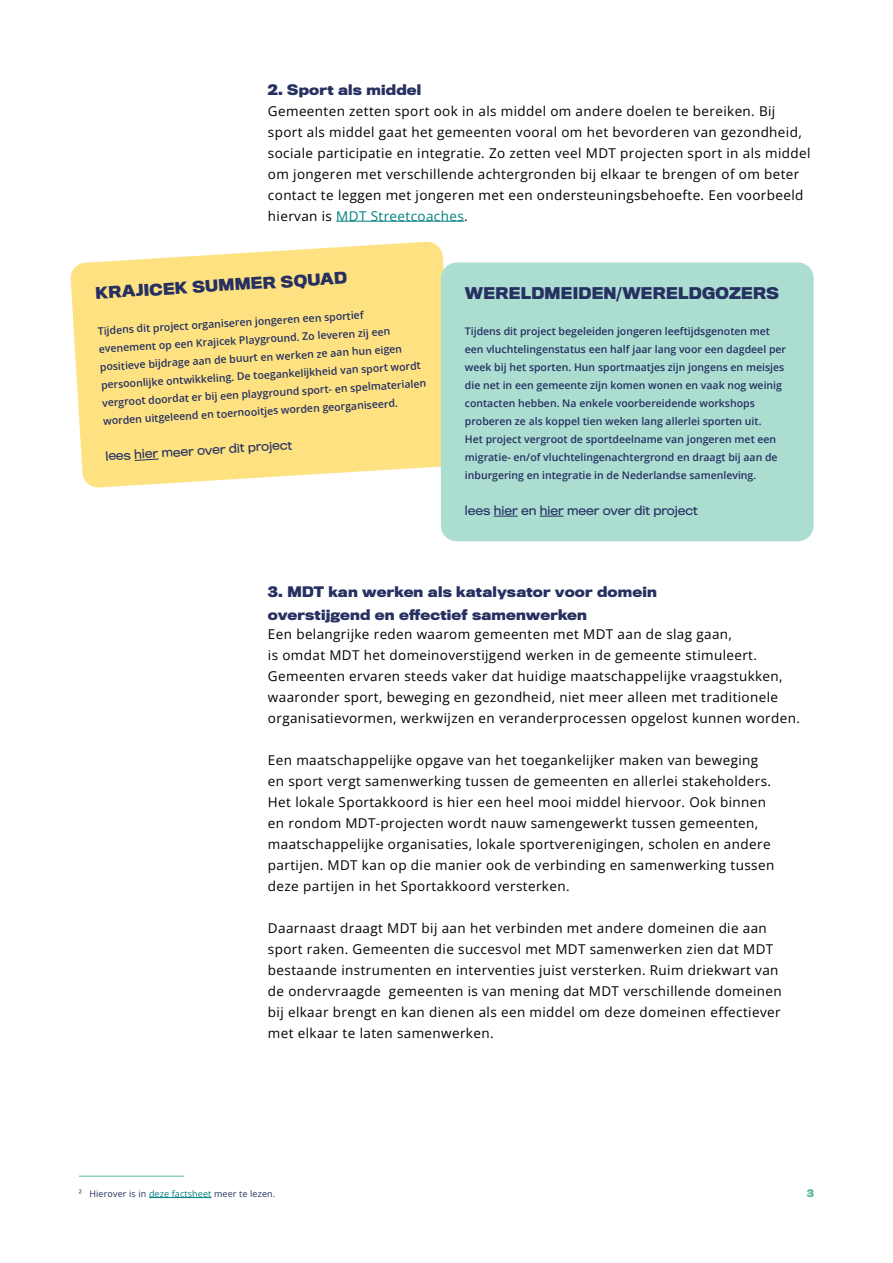
<style>
.page{position:relative;width:893px;height:1263px;background:#fff}
.page>*{position:absolute;margin:0;border:0;box-sizing:border-box;transform-origin:0 0}
.t1{font:700 15px "Titling Gothic FB";letter-spacing:.02em;color:#263061}
.t2{font:13.5px/21px "Open Sans";letter-spacing:.03em;color:#000}
.t3{font:700 13.5px/22.5px "Titling Gothic FB";letter-spacing:.015em;color:#263061}
.t4{font:12px "Titling Gothic FB";color:#263061}
.t5{font:600 10.5px/18px "Open Sans";color:#263061}
.t6{font:700 9.75px "Titling Gothic FB";color:#59baa3}
.t7{font:9px "Open Sans";letter-spacing:.015em;color:#263061}
.s1{color:#007f7f}
</style>
<div class="page">
<svg style="left:70px;top:241px;width:385px;height:247px;background:#fee58f"></svg>
<svg style="left:134px;top:459px;width:25px;height:2px"></svg>
<hr style="left:336px;top:221px;width:128px;height:1px;background:#007f7f">
<div style="left:441px;top:263px;width:373px;height:278px;background:#acddd1;border-radius:16px"></div>
<svg style="left:494px;top:516px;width:24px;height:1px"></svg>
<svg style="left:540px;top:516px;width:24px;height:1px"></svg>
<hr style="left:149px;top:1197px;width:63px;height:1px;background:#007f7f">
<hr style="left:79px;top:1176px;width:105px;height:1px;background:#59baa3">
<p class="t3" style="left:268px;top:78px;width:155px">2. Sport als middel</p>
<p class="t2" style="left:268px;top:100px;width:544px">Gemeenten zetten sport ook in als middel om andere doelen te bereiken. Bij sport als middel gaat het gemeenten vooral om het bevorderen van gezondheid, sociale participatie en integratie. Zo zetten veel MDT projecten sport in als middel om jongeren met verschillende achtergronden bij elkaar te brengen of om beter contact te leggen met jongeren met een ondersteuningsbehoefte. Een voorbeeld hiervan is <span class="s1">MDT Streetcoaches</span>.</p>
<p class="t1" style="left:95px;top:285px;width:253px;rotate:-4deg">KRAJICEK SUMMER SQUAD</p>
<p class="t5" style="left:97px;top:321px;width:327px;rotate:-3deg">Tijdens dit project organiseren jongeren een sportief evenement op een Krajicek Playground. Zo leveren zij een positieve bijdrage aan de buurt en werken ze aan hun eigen persoonlijke ontwikkeling. De toegankelijkheid van sport wordt vergroot doordat er bij een playground sport- en spelmaterialen worden uitgeleend en toernooitjes worden georganiseerd.</p>
<p class="t4" style="left:105px;top:450px;width:188px;rotate:-4deg">lees hier meer over dit project</p>
<p class="t1" style="left:465px;top:283px;width:316px">WERELDMEIDEN/WERELDGOZERS</p>
<p class="t5" style="left:465px;top:321px;width:323px">Tijdens dit project begeleiden jongeren leeftijdsgenoten met een vluchtelingenstatus een half jaar lang voor een dagdeel per week bij het sporten. Hun sportmaatjes zijn jongens en meisjes die net in een gemeente zijn komen wonen en vaak nog weinig contacten hebben. Na enkele voorbereidende workshops proberen ze als koppel tien weken lang allerlei sporten uit.<br>Het project vergroot de sportdeelname van jongeren met een migratie- en/of vluchtelingenachtergrond en draagt bij aan de inburgering en integratie in de Nederlandse samenleving.</p>
<p class="t4" style="left:465px;top:503px;width:234px">lees hier en hier meer over dit project</p>
<p class="t3" style="left:268px;top:580px;width:390px">3. MDT kan werken als katalysator voor domein overstijgend en effectief samenwerken</p>
<p class="t2" style="left:268px;top:623px;width:533px">Een belangrijke reden waarom gemeenten met MDT aan de slag gaan,<br>is omdat MDT het domeinoverstijgend werken in de gemeente stimuleert.<br>Gemeenten ervaren steeds vaker dat huidige maatschappelijke vraagstukken, waaronder sport, beweging en gezondheid, niet meer alleen met traditionele organisatievormen, werkwijzen en veranderprocessen opgelost kunnen worden.</p>
<p class="t2" style="left:268px;top:749px;width:508px">Een maatschappelijke opgave van het toegankelijker maken van beweging en sport vergt samenwerking tussen de gemeenten en allerlei stakeholders.<br>Het lokale Sportakkoord is hier een heel mooi middel hiervoor. Ook binnen en rondom MDT-projecten wordt nauw samengewerkt tussen gemeenten, maatschappelijke organisaties, lokale sportverenigingen, scholen en andere partijen. MDT kan op die manier ook de verbinding en samenwerking tussen deze partijen in het Sportakkoord versterken.</p>
<p class="t2" style="left:268px;top:918px;width:515px">Daarnaast draagt MDT bij aan het verbinden met andere domeinen die aan sport raken. Gemeenten die succesvol met MDT samenwerken zien dat MDT bestaande instrumenten en interventies juist versterken. Ruim driekwart van de ondervraagde gemeenten is van mening dat MDT verschillende domeinen bij elkaar brengt en kan dienen als een middel om deze domeinen effectiever met elkaar te laten samenwerken.</p>
<p class="t7" style="left:79px;top:1188px;width:198px">2 Hierover is in <span class="s1">deze factsheet</span> meer te lezen.</p>
<p class="t6" style="left:807px;top:1187px;width:9px">3</p>
</div>
